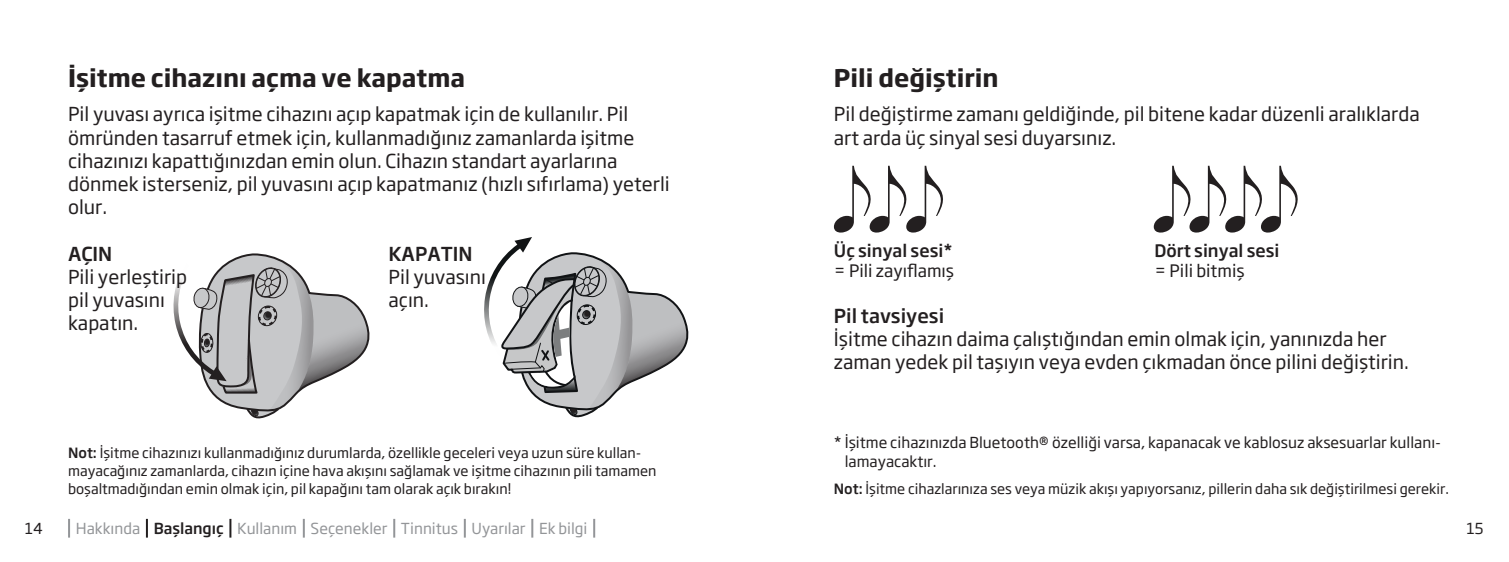
<style>
.page{position:relative;width:1509px;height:562px;background:#fff}
.page>*{position:absolute;margin:0;border:0;box-sizing:border-box;transform-origin:0 0}
.t1{font:700 24px "Soho Gothic Pro";color:#231f20}
.t2{font:19px/23px "Soho Gothic Pro";color:#231f20}
.t3{font:500 19px "Soho Gothic Pro";color:#231f20}
.t4{font:500 17px "Soho Gothic Pro";color:#231f20}
.t5{font:17px "Soho Gothic Pro";color:#231f20}
.t6{font:15px/19px "Soho Gothic Pro";color:#231f20}
.t7{font:15px "Soho Gothic Pro";color:#939598}
.t8{font:14px/18px "Soho Gothic Pro";color:#231f20}
.s1{font-weight:500}
.s2{font-weight:500;color:#231f20}
</style>
<div class="page">
<svg style="left:1153px;top:166px;width:145px;height:66px"></svg>
<svg style="left:833px;top:166px;width:110px;height:66px"></svg>
<svg style="left:484px;top:237px;width:205px;height:181px"></svg>
<svg style="left:173px;top:253px;width:197px;height:166px"></svg>
<svg style="left:68px;top:518px;width:2px;height:19px"></svg>
<svg style="left:146px;top:518px;width:2px;height:19px"></svg>
<svg style="left:229px;top:518px;width:2px;height:19px"></svg>
<svg style="left:303px;top:518px;width:2px;height:19px"></svg>
<svg style="left:393px;top:518px;width:2px;height:19px"></svg>
<svg style="left:464px;top:518px;width:2px;height:19px"></svg>
<svg style="left:531px;top:518px;width:2px;height:19px"></svg>
<svg style="left:593px;top:518px;width:2px;height:19px"></svg>
<p class="t1" style="left:68px;top:59px;width:398px">İşitme cihazını açma ve kapatma</p>
<p class="t2" style="left:68px;top:102px;width:603px">Pil yuvası ayrıca işitme cihazını açıp kapatmak için de kullanılır. Pil ömründen tasarruf etmek için, kullanmadığınız zamanlarda işitme cihazınızı kapattığınızdan emin olun. Cihazın standart ayarlarına dönmek isterseniz, pil yuvasını açıp kapatmanız (hızlı sıfırlama) yeterli olur.</p>
<p class="t3" style="left:68px;top:239px;width:46px">AÇIN</p>
<p class="t2" style="left:68px;top:264px;width:121px">Pili yerleştirip pil yuvasını kapatın.</p>
<p class="t3" style="left:388px;top:239px;width:86px">KAPATIN</p>
<p class="t2" style="left:388px;top:264px;width:99px">Pil yuvasını açın.</p>
<p class="t8" style="left:68px;top:442px;width:590px"><span class="s1">Not:</span> İşitme cihazınızı kullanmadığınız durumlarda, özellikle geceleri veya uzun süre kullan&shy;mayacağınız zamanlarda, cihazın içine hava akışını sağlamak ve işitme cihazının pili tamamen boşaltmadığından emin olmak için, pil kapağını tam olarak açık bırakın!</p>
<p class="t1" style="left:833px;top:59px;width:166px">Pili değiştirin</p>
<p class="t2" style="left:833px;top:102px;width:587px">Pil değiştirme zamanı geldiğinde, pil bitene kadar düzenli aralıklarda art arda üç sinyal sesi duyarsınız.</p>
<p class="t4" style="left:833px;top:237px;width:120px">Üç sinyal sesi*</p>
<p class="t5" style="left:833px;top:257px;width:122px">= Pili zayıflamış</p>
<p class="t4" style="left:1154px;top:237px;width:126px">Dört sinyal sesi</p>
<p class="t5" style="left:1154px;top:257px;width:92px">= Pili bitmiş</p>
<p class="t3" style="left:833px;top:300px;width:112px">Pil tavsiyesi</p>
<p class="t2" style="left:833px;top:326px;width:576px">İşitme cihazın daima çalıştığından emin olmak için, yanınızda her zaman yedek pil taşıyın veya evden çıkmadan önce pilini değiştirin.</p>
<p class="t6" style="left:844px;top:432px;width:598px;text-indent:-11px">* İşitme cihazınızda Bluetooth® özelliği varsa, kapanacak ve kablosuz aksesuarlar kullanı&shy;lamayacaktır.</p>
<p class="t8" style="left:833px;top:478px;width:616px"><span class="s1">Not:</span> İşitme cihazlarınıza ses veya müzik akışı yapıyorsanız, pillerin daha sık değiştirilmesi gerekir.</p>
<p class="t6" style="left:25px;top:517px;width:20px">14</p>
<p class="t7" style="left:76px;top:516px;width:513px">Hakkında <span class="s2">Başlangıç</span> Kullanım Seçenekler Tinnitus Uyarılar Ek bilgi</p>
<p class="t6" style="left:1465px;top:517px;width:19px">15</p>
</div>
